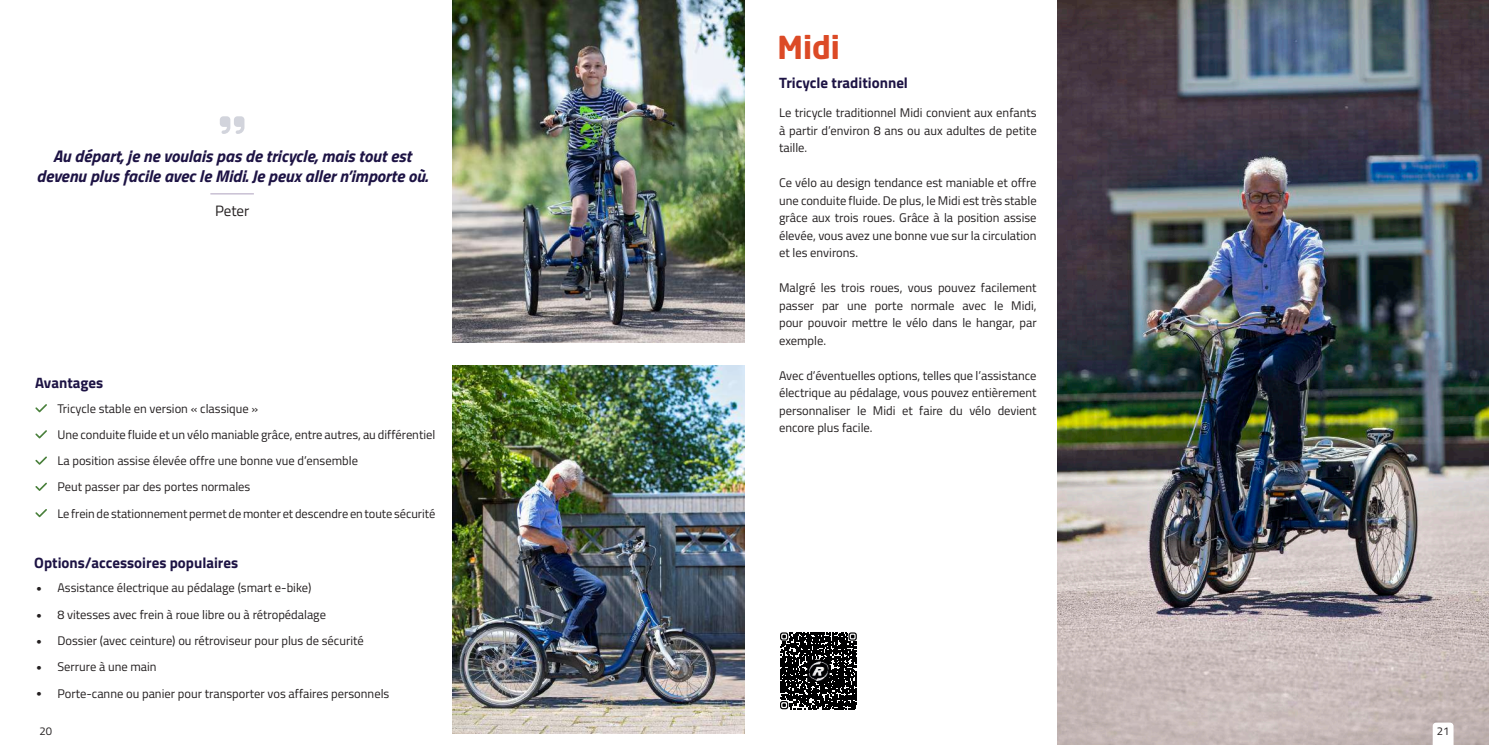
<style>
.page{position:relative;width:1489px;height:745px;background:#fff}
.page>*{position:absolute;margin:0;border:0;box-sizing:border-box;transform-origin:0 0}
.t1{font:700 31.25px "Neo Sans VR";color:#dc4a26}
.t2{font:italic 700 16.88px/20px "Titillium Web";color:#1d1344;text-align:center}
.t3{font:700 15px "Titillium Web";color:#1d1344}
.t4{font:15px "Titillium Web";color:#231f20}
.t5{font:12.5px/17.5px "Titillium Web";color:#231f20;text-align:justify}
.t6{font:12.38px "Titillium Web";letter-spacing:-.005em;color:#231f20}
.t7{font:11.25px "Titillium Web";color:#231f20}
</style>
<div class="page">
<img style="left:452px;top:365px;width:292px;height:368px">
<img style="left:452px;top:0;width:292px;height:343px">
<img style="left:1057px;top:0;width:431px;height:744px">
<svg style="left:1432px;top:722px;width:21px;height:22px"></svg>
<svg style="left:35px;top:404px;width:12px;height:8px"></svg>
<svg style="left:35px;top:430px;width:12px;height:8px"></svg>
<svg style="left:35px;top:456px;width:12px;height:8px"></svg>
<svg style="left:35px;top:482px;width:12px;height:8px"></svg>
<svg style="left:35px;top:509px;width:12px;height:8px"></svg>
<svg style="left:220px;top:116px;width:24px;height:18px"></svg>
<hr style="left:210px;top:193px;width:44px;height:1px;background:#afa2be">
<svg style="left:780px;top:633px;width:77px;height:77px"></svg>
<svg style="left:780px;top:632px;width:76px;height:76px"></svg>
<h2 class="t2" style="left:36px;top:145px;width:393px">Au départ, je ne voulais pas de tricycle, mais tout est devenu plus facile avec le Midi. Je peux aller n’importe où.</h2>
<p class="t4" style="left:215px;top:199px;width:36px">Peter</p>
<p class="t3" style="left:35px;top:371px;width:70px">Avantages</p>
<p class="t5" style="left:57px;top:394px;width:379px;line-height:26.2px;text-align:left">Tricycle stable en version « classique »<br>Une conduite fluide et un vélo maniable grâce, entre autres, au différentiel La position assise élevée offre une bonne vue d’ensemble<br>Peut passer par des portes normales</p>
<p class="t6" style="left:57px;top:504px;width:379px">Le frein de stationnement permet de monter et descendre en toute sécurité</p>
<p class="t3" style="left:34px;top:551px;width:205px">Options/accessoires populaires</p>
<p class="t5" style="left:57px;top:574px;width:333px;line-height:26.2px;text-align:left">Assistance électrique au pédalage (smart e-bike)<br>8 vitesses avec frein à roue libre ou à rétropédalage<br>Dossier (avec ceinture) ou rétroviseur pour plus de sécurité Serrure à une main<br>Porte-canne ou panier pour transporter vos affaires personnels</p>
<h1 class="t1" style="left:777px;top:35px;width:64px">Midi</h1>
<p class="t3" style="left:779px;top:71px;width:130px">Tricycle traditionnel</p>
<p class="t5" style="left:779px;top:103px;width:259px">Le tricycle traditionnel Midi convient aux enfants à partir d’environ 8 ans ou aux adultes de petite taille.</p>
<p class="t5" style="left:779px;top:173px;width:259px">Ce vélo au design tendance est maniable et offre une conduite fluide. De plus, le Midi est très stable grâce aux trois roues. Grâce à la position assise élevée, vous avez une bonne vue sur la circulation et les environs.</p>
<p class="t5" style="left:779px;top:278px;width:259px">Malgré les trois roues, vous pouvez facilement passer par une porte normale avec le Midi, pour pouvoir mettre le vélo dans le hangar, par exemple.</p>
<p class="t5" style="left:779px;top:366px;width:259px">Avec d’éventuelles options, telles que l’assistance électrique au pédalage, vous pouvez entièrement personnaliser le Midi et faire du vélo devient encore plus facile.</p>
<p class="t7" style="left:40px;top:722px;width:14px">20</p>
<p class="t7" style="left:1436px;top:722px;width:14px">21</p>
</div>
